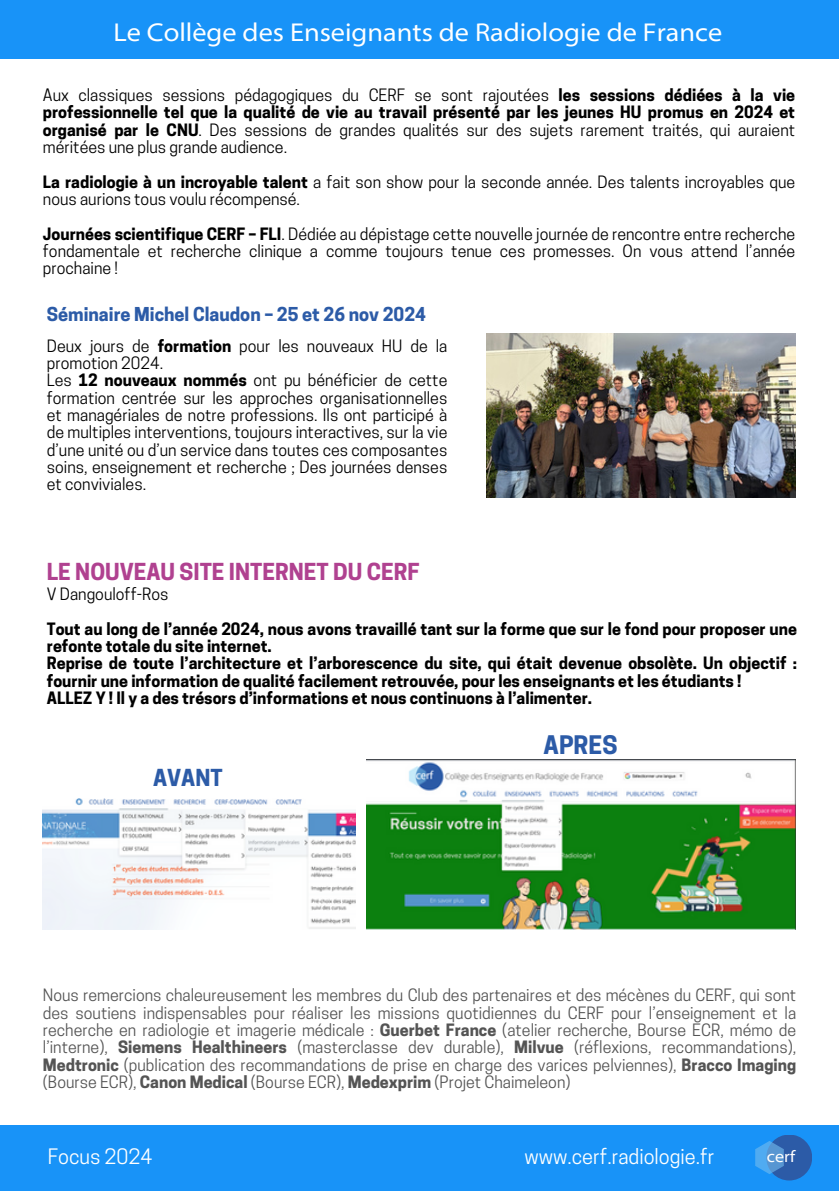
<style>
.page{position:relative;width:839px;height:1191px;background:#fff}
.page>*{position:absolute;margin:0;border:0;box-sizing:border-box;transform-origin:0 0}
.t1{font:semi-expanded 26px "Myriad Pro";color:#fff}
.t2{font:700 24px "Cooper Hewitt";color:#2c5ba7}
.t3{font:700 22px "Cooper Hewitt";color:#b04190}
.t4{font:700 22px "Cooper Hewitt";color:#2c5ba7}
.t5{font:20px "Cooper Hewitt";color:#fff}
.t6{font:700 18px "Cooper Hewitt";color:#2c5ba7}
.t7{font:semi-expanded 16.6px "Myriad Pro";color:#fff}
.t8{font:16px/17.4px "Cooper Hewitt";color:#000;text-align:justify}
.t9{font:16px/17.4px "Cooper Hewitt";color:#545454;text-align:justify}
.t10{font:700 16px/17.4px "Cooper Hewitt";color:#000}
.s1{font-weight:700}
</style>
<div class="page">
<div style="left:0;top:0;width:838px;height:1191px;background:#1893f8"></div>
<div style="left:766px;top:1135px;width:46px;height:46px;background:#2c5ba7;border-radius:50%"></div>
<svg style="left:755px;top:1141px;width:28px;height:33px"></svg>
<div style="left:0;top:60px;width:838px;height:1065px;background:#fff"></div>
<img style="left:43px;top:799px;width:312px;height:130px">
<img style="left:366px;top:760px;width:429px;height:169px">
<img style="left:486px;top:334px;width:309px;height:164px">
<p class="t1" style="left:113px;top:21px;width:610px">Le Collège des Enseignants de Radiologie de France</p>
<p class="t8" style="left:43px;top:88px;width:753px">Aux classiques sessions pédagogiques du CERF se sont rajoutées <span class="s1">les sessions dédiées à la vie professionnelle tel que la qualité de vie au travail présenté par les jeunes HU promus en 2024 et organisé par le CNU</span>. Des sessions de grandes qualités sur des sujets rarement traités, qui auraient méritées une plus grande audience.</p>
<p class="t8" style="left:43px;top:175px;width:753px"><span class="s1">La radiologie à un incroyable talent</span> a fait son show pour la seconde année. Des talents incroyables que nous aurions tous voulu récompensé.</p>
<p class="t8" style="left:43px;top:227px;width:753px"><span class="s1">Journées scientifique CERF – FLI</span>. Dédiée au dépistage cette nouvelle journée de rencontre entre recherche fondamentale et recherche clinique a comme toujours tenue ces promesses. On vous attend l’année prochaine !</p>
<p class="t6" style="left:47px;top:308px;width:380px">Séminaire Michel Claudon – 25 et 26 nov 2024</p>
<h1 class="t8" style="left:47px;top:339px;width:402px">Deux jours de <span class="s1">formation</span> pour les nouveaux HU de la promotion 2024.</h1>
<p class="t8" style="left:47px;top:374px;width:402px">Les <span class="s1">12 nouveaux nommés</span> ont pu bénéficier de cette formation centrée sur les approches organisationnelles et managériales de notre professions. Ils ont participé à de multiples interventions, toujours interactives, sur la vie d’une unité ou d’un service dans toutes ces composantes soins, enseignement et recherche ; Des journées denses et conviviales.</p>
<p class="t3" style="left:47px;top:563px;width:374px">LE NOUVEAU SITE INTERNET DU CERF</p>
<p class="t8" style="left:47px;top:587px;width:123px">V Dangouloff-Ros</p>
<p class="t10" style="left:47px;top:622px;width:751px">Tout au long de l’année 2024, nous avons travaillé tant sur la forme que sur le fond pour proposer une refonte totale du site internet.</p>
<h5 class="t10" style="left:47px;top:657px;width:751px">Reprise de toute l’architecture et l’arborescence du site, qui était devenue obsolète. Un objectif : fournir une information de qualité facilement retrouvée, pour les enseignants et les étudiants !</h5>
<p class="t10" style="left:47px;top:691px;width:547px">ALLEZ Y ! Il y a des trésors d’informations et nous continuons à l’alimenter.</p>
<p class="t4" style="left:153px;top:770px;width:71px">AVANT</p>
<p class="t2" style="left:543px;top:736px;width:75px">APRES</p>
<h4 class="t9" style="left:43px;top:988px;width:754px">Nous remercions chaleureusement les membres du Club des partenaires et des mécènes du CERF, qui sont des soutiens indispensables pour réaliser les missions quotidiennes du CERF pour l’enseignement et la recherche en radiologie et imagerie médicale : <span class="s1">Guerbet France</span> (atelier recherche, Bourse ECR, mémo de l’interne), <span class="s1">Siemens Healthineers</span> (masterclasse dev durable), <span class="s1">Milvue</span> (réflexions, recommandations), <span class="s1">Medtronic</span> (publication des recommandations de prise en charge des varices pelviennes), <span class="s1">Bracco Imaging </span>(Bourse ECR), <span class="s1">Canon Medical</span> (Bourse ECR), <span class="s1">Medexprim</span> (Projet Chaimeleon)</h4>
<p class="t5" style="left:48px;top:1149px;width:106px">Focus 2024</p>
<p class="t5" style="left:524px;top:1149px;width:191px">www.cerf.radiologie.fr</p>
<h2 class="t7" style="left:766px;top:1149px;width:30px">cerf</h2>
</div>
